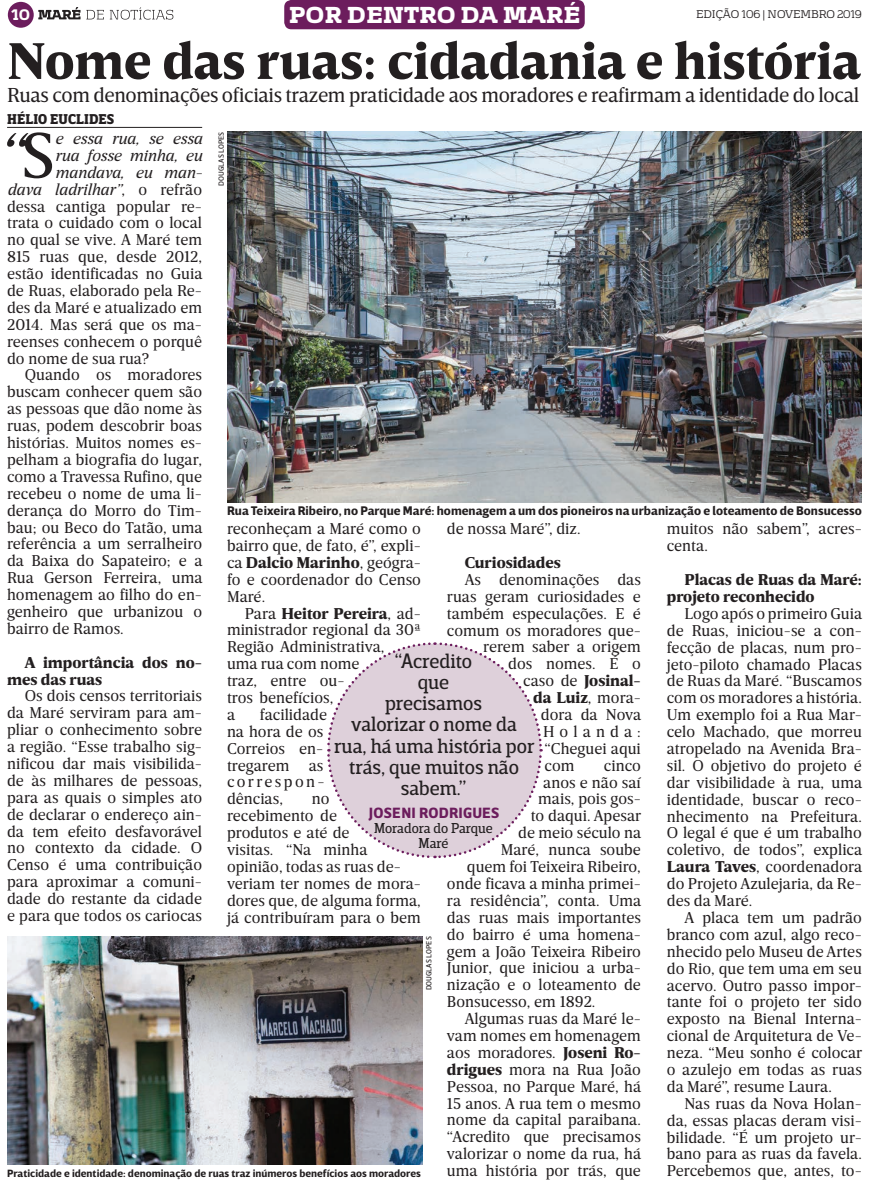
<style>
.page{position:relative;width:869px;height:1188px;background:#fff}
.page>*{position:absolute;margin:0;border:0;box-sizing:border-box;transform-origin:0 0}
.t1{font:italic 65.62px "Breve News";color:#231f20}
.t2{font:900 52.5px "Breve Text";color:#231f20}
.t3{font:900 20.88px "Vezus Serif W01";color:#fff}
.t4{font:20.62px "Breve Text";letter-spacing:-.02em;color:#231f20}
.t5{font:20px/21.2px "Breve Slab Title";color:#231f20;text-align:center}
.t6{font:16px/16.9px "Breve News";color:#231f20;text-align:justify}
.t7{font:900 16px/16.9px "Breve News";color:#231f20}
.t8{font:italic 16px "Breve News";color:#231f20}
.t9{font:700 15.12px "Breve Sans Text";letter-spacing:.01em;color:#6c1d5d}
.t10{font:13.88px/15px "Breve Slab Title";color:#231f20;text-align:center}
.t11{font:900 13.75px "Breve Slab Title";letter-spacing:.01em;color:#231f20}
.t12{font:900 13.75px "Vezus Serif W01";color:#fff}
.t13{font:700 12.75px "Breve Sans Text";color:#231f20}
.t14{font:700 10.75px "Breve Sans Text";color:#231f20}
.t15{font:10px "Vezus Serif W01";color:#231f20}
.t16{font:7.62px "Breve Sans Text";color:#231f20}
.s1{font-style:normal}
.s2{font-weight:900}
.s3{font-weight:400}
</style>
<div class="page">
<div style="left:284px;top:0;width:300px;height:29px;background:#6c1d5d;border-radius:7px"></div>
<hr style="left:7px;top:127px;width:195px;height:1px;background:#231f20">
<img style="left:227px;top:132px;width:634px;height:370px">
<svg style="left:327px;top:642px;width:216px;height:217px"></svg>
<img style="left:7px;top:936px;width:415px;height:228px">
<svg style="left:38px;top:7px;width:42px;height:12px"></svg>
<svg style="left:86px;top:10px;width:18px;height:9px"></svg>
<svg style="left:110px;top:7px;width:63px;height:13px"></svg>
<div style="left:8px;top:2px;width:26px;height:26px;background:#6c1d5d;border-radius:50%"></div>
<h3 class="t3" style="left:288px;top:1px;width:293px">POR DENTRO DA MARÉ</h3>
<h2 class="t2" style="left:7px;top:31px;width:854px">Nome das ruas: cidadania e história</h2>
<p class="t11" style="left:7px;top:111px;width:108px">HÉLIO EUCLIDES</p>
<h1 class="t1" style="left:-5px;top:119px;width:61px">“<span class="s1">S</span></h1>
<p class="t8" style="left:55px;top:129px;width:149px">e essa rua, se essa</p>
<p class="t12" style="left:11px;top:5px;width:20px">10</p>
<p class="t15" style="left:696px;top:8px;width:167px">EDIÇÃO 106 | NOVEMBRO 2019</p>
<p class="t4" style="left:7px;top:84px;width:853px">Ruas com denominações oficiais trazem praticidade aos moradores e reafirmam a identidade do local</p>
<p class="t16" style="left:217px;top:186px;width:55px;rotate:-90deg">DOUGLAS LOPES</p>
<p class="t8" style="left:55px;top:146px;width:149px">rua fosse minha, eu</p>
<p class="t8" style="left:55px;top:163px;width:149px">mandava, eu man-</p>
<p class="t8" style="left:7px;top:180px;width:196px">dava ladrilhar”<span class="s1">, o refrão</span></p>
<p class="t6" style="left:7px;top:198px;width:196px">dessa cantiga popular re-</p>
<p class="t6" style="left:7px;top:215px;width:196px">trata o cuidado com o local</p>
<p class="t6" style="left:7px;top:231px;width:196px">no qual se vive. A Maré tem</p>
<p class="t6" style="left:7px;top:248px;width:196px">815 ruas que, desde 2012,</p>
<p class="t6" style="left:7px;top:265px;width:197px">estão identificadas no Guia</p>
<p class="t6" style="left:7px;top:282px;width:196px">de Ruas, elaborado pela Re-</p>
<p class="t6" style="left:7px;top:299px;width:196px">des da Maré e atualizado em</p>
<p class="t6" style="left:7px;top:316px;width:196px">2014. Mas será que os ma-</p>
<p class="t6" style="left:7px;top:333px;width:196px">reenses conhecem o porquê</p>
<p class="t6" style="left:7px;top:350px;width:143px">do nome de sua rua?</p>
<p class="t6" style="left:25px;top:367px;width:179px">Quando os moradores</p>
<p class="t6" style="left:7px;top:383px;width:196px">buscam conhecer quem são</p>
<p class="t6" style="left:7px;top:400px;width:196px">as pessoas que dão nome às</p>
<p class="t6" style="left:7px;top:417px;width:196px">ruas, podem descobrir boas</p>
<p class="t6" style="left:7px;top:434px;width:196px">histórias. Muitos nomes es-</p>
<p class="t6" style="left:7px;top:451px;width:196px">pelham a biografia do lugar,</p>
<p class="t6" style="left:7px;top:468px;width:196px">como a Travessa Rufino, que</p>
<p class="t6" style="left:7px;top:485px;width:196px">recebeu o nome de uma li-</p>
<p class="t6" style="left:7px;top:502px;width:196px">derança do Morro do Tim-</p>
<p class="t6" style="left:7px;top:518px;width:197px">bau; ou Beco do Tatão, uma</p>
<p class="t6" style="left:7px;top:535px;width:196px">referência a um serralheiro</p>
<p class="t6" style="left:7px;top:552px;width:197px">da Baixa do Sapateiro; e a</p>
<p class="t6" style="left:7px;top:569px;width:197px">Rua Gerson Ferreira, uma</p>
<p class="t6" style="left:7px;top:586px;width:196px">homenagem ao filho do en-</p>
<p class="t6" style="left:7px;top:603px;width:196px">genheiro que urbanizou o</p>
<p class="t6" style="left:7px;top:620px;width:118px">bairro de Ramos.</p>
<p class="t7" style="left:7px;top:654px;width:196px;text-indent:18px">A importância dos no&shy;mes das ruas</p>
<p class="t6" style="left:7px;top:687px;width:196px;text-indent:18px">Os dois censos territoriais da Maré serviram para am&shy;pliar o conhecimento sobre a região. “Esse trabalho sig&shy;nificou dar mais visibilida&shy;de às milhares de pessoas, para as quais o simples ato de declarar o endereço ain&shy;da tem efeito desfavorável no contexto da cidade. O Censo é uma contribuição para aproximar a comuni&shy;dade do restante da cidade e para que todos os cariocas</p>
<p class="t13" style="left:227px;top:503px;width:636px">Rua Teixeira Ribeiro, no Parque Maré: homenagem a um dos pioneiros na urbanização e loteamento de Bonsucesso</p>
<p class="t6" style="left:227px;top:520px;width:195px">reconheçam a Maré como o bairro que, de fato, é”, expli&shy;ca <span class="s2">Dalcio Marinho</span>, geógra&shy;fo e coordenador do Censo Maré.</p>
<p class="t6" style="left:227px;top:604px;width:195px;text-align:left;text-indent:18px">Para <span class="s2">Heitor Pereira</span>, ad&shy;ministrador regional da 30ª<br>Região Administrativa,<br>uma rua com nome<br>traz, entre ou-<br>tros benefícios,<br>a</p>
<p class="t6" style="left:447px;top:520px;width:135px">de nossa Maré”, diz.</p>
<p class="t7" style="left:464px;top:554px;width:97px">Curiosidades</p>
<p class="t6" style="left:464px;top:571px;width:178px">As denominações das</p>
<p class="t6" style="left:447px;top:588px;width:195px">ruas geram curiosidades e</p>
<p class="t6" style="left:447px;top:605px;width:195px">também especulações. E é</p>
<p class="t6" style="left:447px;top:621px;width:195px">comum os moradores que-</p>
<p class="t6" style="left:483px;top:638px;width:159px">rerem saber a origem</p>
<p class="t6" style="left:508px;top:655px;width:134px">dos nomes. É o</p>
<p class="t7" style="left:523px;top:672px;width:119px"><span class="s3">caso de</span> Josinal-</p>
<p class="t7" style="left:533px;top:689px;width:109px">da Luiz<span class="s3">, mora-</span></p>
<p class="t6" style="left:540px;top:706px;width:102px">dora da Nova</p>
<p class="t6" style="left:543px;top:723px;width:99px">Holanda:</p>
<p class="t6" style="left:544px;top:740px;width:98px">“Cheguei aqui</p>
<p class="t6" style="left:544px;top:756px;width:31px">com</p>
<p class="t6" style="left:603px;top:756px;width:38px">cinco</p>
<p class="t6" style="left:543px;top:773px;width:99px">anos e não saí</p>
<p class="t6" style="left:538px;top:790px;width:104px">mais, pois gos-</p>
<p class="t6" style="left:530px;top:807px;width:112px">to daqui. Apesar</p>
<p class="t6" style="left:518px;top:824px;width:124px">de meio século na</p>
<p class="t6" style="left:500px;top:841px;width:141px">Maré, nunca soube</p>
<p class="t6" style="left:467px;top:858px;width:175px">quem foi Teixeira Ribeiro,</p>
<p class="t6" style="left:447px;top:875px;width:195px">onde ficava a minha primei-</p>
<p class="t6" style="left:447px;top:891px;width:196px">ra residência”, conta. Uma</p>
<p class="t6" style="left:447px;top:908px;width:195px">das ruas mais importantes</p>
<p class="t6" style="left:447px;top:925px;width:195px">do bairro é uma homena-</p>
<p class="t6" style="left:447px;top:942px;width:195px">gem a João Teixeira Ribeiro</p>
<p class="t6" style="left:447px;top:959px;width:195px">Junior, que iniciou a urba-</p>
<p class="t6" style="left:447px;top:976px;width:195px">nização e o loteamento de</p>
<p class="t6" style="left:447px;top:993px;width:150px">Bonsucesso, em 1892.</p>
<p class="t6" style="left:464px;top:1010px;width:178px">Algumas ruas da Maré le-</p>
<p class="t6" style="left:447px;top:1027px;width:195px">vam nomes em homenagem</p>
<p class="t6" style="left:447px;top:1043px;width:195px">aos moradores. <span class="s2">Joseni Ro-</span></p>
<p class="t6" style="left:447px;top:1060px;width:195px"><span class="s2">drigues</span> mora na Rua João</p>
<p class="t6" style="left:447px;top:1077px;width:196px">Pessoa, no Parque Maré, há</p>
<p class="t6" style="left:447px;top:1094px;width:195px">15 anos. A rua tem o mesmo</p>
<p class="t6" style="left:447px;top:1111px;width:195px">nome da capital paraibana.</p>
<p class="t6" style="left:447px;top:1128px;width:195px">“Acredito que precisamos</p>
<p class="t6" style="left:447px;top:1145px;width:196px">valorizar o nome da rua, há</p>
<p class="t6" style="left:447px;top:1162px;width:195px">uma história por trás, que</p>
<p class="t6" style="left:666px;top:520px;width:196px">muitos não sabem”, acres&shy;centa.</p>
<p class="t7" style="left:666px;top:571px;width:196px;text-indent:18px">Placas de Ruas da Maré: projeto reconhecido</p>
<p class="t6" style="left:666px;top:605px;width:197px;text-indent:18px">Logo após o primeiro Guia de Ruas, iniciou-se a con&shy;fecção de placas, num pro&shy;jeto-piloto chamado Placas de Ruas da Maré. “Buscamos com os moradores a história.<br>Um exemplo foi a Rua Mar&shy;celo Machado, que morreu atropelado na Avenida Bra&shy;sil. O objetivo do projeto é dar visibilidade à rua, uma identidade, buscar o reco&shy;nhecimento na Prefeitura.<br>O legal é que é um trabalho coletivo, de todos”, explica <span class="s2">Laura Taves</span>, coordenadora do Projeto Azulejaria, da Re&shy;des da Maré.</p>
<p class="t6" style="left:666px;top:909px;width:197px;text-indent:18px">A placa tem um padrão branco com azul, algo reco&shy;nhecido pelo Museu de Artes do Rio, que tem uma em seu acervo. Outro passo impor&shy;tante foi o projeto ter sido exposto na Bienal Interna&shy;cional de Arquitetura de Ve&shy;neza. “Meu sonho é colocar o azulejo em todas as ruas da Maré”, resume Laura.</p>
<p class="t6" style="left:666px;top:1094px;width:196px;text-indent:18px">Nas ruas da Nova Holan&shy;da, essas placas deram visi&shy;bilidade. “É um projeto ur&shy;bano para as ruas da favela.<br>Percebemos que, antes, to-</p>
<p class="t5" style="left:334px;top:649px;width:201px">“Acredito<br>que<br>precisamos<br>valorizar o nome da rua, há uma história por trás, que muitos não sabem.”</p>
<p class="t9" style="left:369px;top:803px;width:132px">JOSENI RODRIGUES</p>
<p class="t10" style="left:374px;top:820px;width:120px">Moradora do Parque<br>Maré</p>
<p class="t6" style="left:227px;top:706px;width:102px;text-align:left;text-indent:33px">facilidade na hora de os<br>Correios en&shy;tregarem as correspon&shy;dências,</p>
<p class="t6" style="left:227px;top:790px;width:195px;text-align:left;text-indent:85px">no<br>recebimento de<br>produtos e até de<br>visitas. “Na minha opinião, todas as ruas de&shy;veriam ter nomes de mora&shy;dores que, de alguma forma, já contribuíram para o bem</p>
<p class="t16" style="left:424px;top:990px;width:55px;rotate:-90deg">DOUGLAS LOPES</p>
<p class="t14" style="left:7px;top:1166px;width:415px">Praticidade e identidade: denominação de ruas traz inúmeros benefícios aos moradores</p>
</div>
